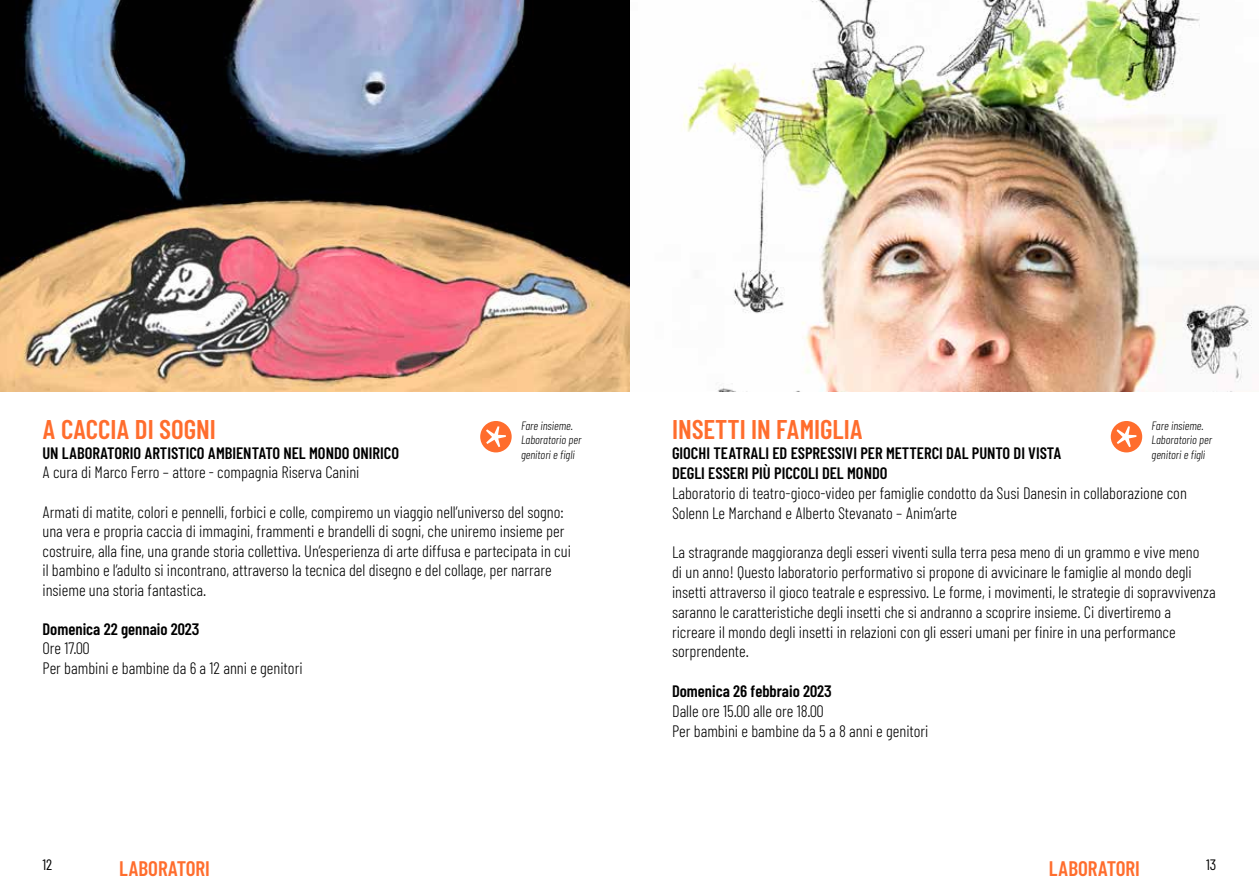
<style>
.page{position:relative;width:1259px;height:893px;background:#fff}
.page>*{position:absolute;margin:0;border:0;box-sizing:border-box;transform-origin:0 0}
.t1{font:600 27px "Barlow Condensed";color:#ff6d2d}
.t2{font:600 21px "Barlow Condensed";color:#ff6d2d}
.t3{font:300 16.5px/19.8px "Barlow Condensed";color:#000}
.t4{font:600 16.5px/19.8px "Barlow Condensed";color:#000}
.t5{font:15px "Barlow Condensed";color:#000}
.t6{font:italic 300 12px/14.4px "Barlow Condensed";color:#000}
</style>
<div class="page">
<div style="left:480px;top:421px;width:32px;height:31px;background:#ff6d2d;border-radius:50%"></div>
<svg style="left:486px;top:426px;width:20px;height:21px"></svg>
<div style="left:1110px;top:421px;width:32px;height:31px;background:#ff6d2d;border-radius:50%"></div>
<svg style="left:1116px;top:426px;width:20px;height:21px"></svg>
<img style="left:0;top:0;width:1259px;height:391px">
<h1 class="t1" style="left:43px;top:413px;width:175px">A CACCIA DI SOGNI</h1>
<p class="t4" style="left:43px;top:443px;width:358px">UN LABORATORIO ARTISTICO AMBIENTATO NEL MONDO ONIRICO</p>
<p class="t3" style="left:43px;top:462px;width:318px">A cura di Marco Ferro – attore - compagnia Riserva Canini</p>
<p class="t3" style="left:43px;top:501px;width:530px">Armati di matite, colori e pennelli, forbici e colle, compiremo un viaggio nell’universo del sogno: una vera e propria caccia di immagini, frammenti e brandelli di sogni, che uniremo insieme per costruire, alla fine, una grande storia collettiva. Un’esperienza di arte diffusa e partecipata in cui il bambino e l’adulto si incontrano, attraverso la tecnica del disegno e del collage, per narrare insieme una storia fantastica.</p>
<p class="t4" style="left:43px;top:618px;width:159px">Domenica 22 gennaio 2023</p>
<p class="t3" style="left:43px;top:638px;width:261px">Ore 17.00<br>Per bambini e bambine da 6 a 12 anni e genitori</p>
<h1 class="t1" style="left:672px;top:413px;width:192px">INSETTI IN FAMIGLIA</h1>
<p class="t4" style="left:672px;top:443px;width:391px">GIOCHI TEATRALI ED ESPRESSIVI PER METTERCI DAL PUNTO DI VISTA<br>DEGLI ESSERI PIÙ PICCOLI DEL MONDO</p>
<p class="t3" style="left:672px;top:483px;width:516px">Laboratorio di teatro-gioco-video per famiglie condotto da Susi Danesin in collaborazione con<br>Solenn Le Marchand e Alberto Stevanato – Anim’arte</p>
<p class="t3" style="left:672px;top:542px;width:545px">La stragrande maggioranza degli esseri viventi sulla terra pesa meno di un grammo e vive meno<br>di un anno! Questo laboratorio performativo si propone di avvicinare le famiglie al mondo degli insetti attraverso il gioco teatrale e espressivo. Le forme, i movimenti, le strategie di sopravvivenza saranno le caratteristiche degli insetti che si andranno a scoprire insieme. Ci divertiremo a ricreare il mondo degli insetti in relazioni con gli esseri umani per finire in una performance sorprendente.</p>
<p class="t4" style="left:672px;top:681px;width:161px">Domenica 26 febbraio 2023</p>
<p class="t3" style="left:672px;top:700px;width:258px">Dalle ore 15.00 alle ore 18.00<br>Per bambini e bambine da 5 a 8 anni e genitori</p>
<p class="t6" style="left:521px;top:418px;width:62px">Fare insieme.<br>Laboratorio per genitori e figli</p>
<p class="t6" style="left:1151px;top:418px;width:62px">Fare insieme.<br>Laboratorio per genitori e figli</p>
<p class="t5" style="left:43px;top:855px;width:11px">12</p>
<p class="t5" style="left:1206px;top:855px;width:12px">13</p>
<p class="t2" style="left:119px;top:855px;width:92px">LABORATORI</p>
<p class="t2" style="left:1049px;top:855px;width:92px">LABORATORI</p>
</div>
